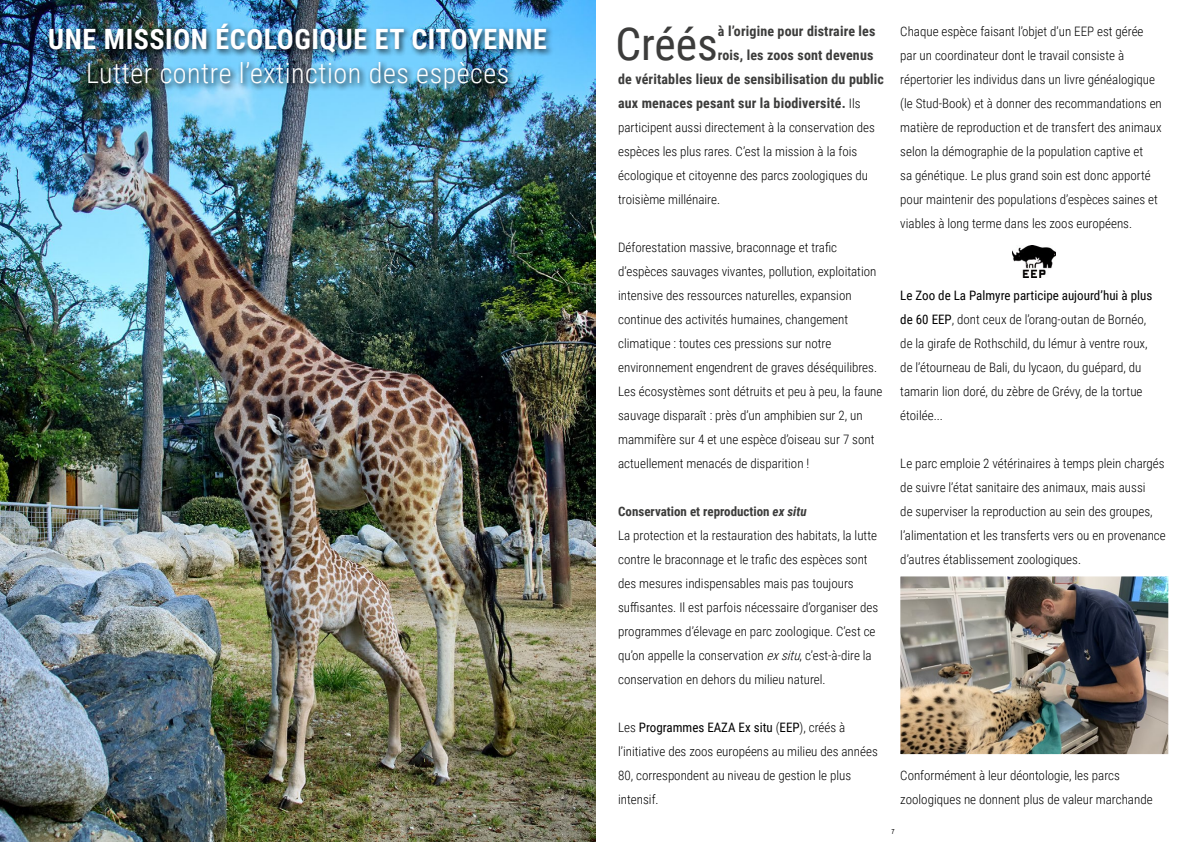
<style>
.page{position:relative;width:1191px;height:842px;background:#fff}
.page>*{position:absolute;margin:0;border:0;box-sizing:border-box;transform-origin:0 0}
.t1{font:45.5px "Roboto Condensed";color:#3c3c3b}
.t2{font:300 28px "Roboto Condensed";letter-spacing:.02em;color:#fff}
.t3{font:700 28px "Roboto Condensed";letter-spacing:.02em;color:#fff}
.t4{font:700 14px "Roboto Condensed";letter-spacing:.01em;color:#3c3c3b}
.t5{font:300 13px/24px "Roboto Condensed";color:#000}
.t6{font:7px "Arial Narrow";color:#000}
.s1{font-weight:300;font-size:13px;color:#000}
.s2{font-weight:700;color:#3c3c3b}
.s3{font-weight:700;font-style:italic;color:#3c3c3b}
.s4{font-style:italic}
.s5{font-weight:400}
</style>
<div class="page">
<img style="left:1012px;top:246px;width:43px;height:32px">
<img style="left:0;top:0;width:595px;height:842px">
<div style="left:46px;top:20px;width:508px;height:40px;background:#000;opacity:.75"></div>
<img style="left:84px;top:59px;width:431px;height:37px">
<img style="left:900px;top:576px;width:268px;height:178px">
<h2 class="t3" style="left:48px;top:20px;width:500px">UNE MISSION ÉCOLOGIQUE ET CITOYENNE</h2>
<h2 class="t2" style="left:86px;top:54px;width:425px">Lutter contre l’extinction des espèces</h2>
<h1 class="t1" style="left:615px;top:12px;width:104px">Créés</h1>
<p class="t4" style="left:718px;top:21px;width:159px">à l’origine pour distraire les</p>
<p class="t4" style="left:718px;top:45px;width:157px">rois, les zoos sont devenus</p>
<p class="t4" style="left:618px;top:69px;width:267px">de véritables lieux de sensibilisation du public</p>
<p class="t4" style="left:618px;top:93px;width:244px">aux menaces pesant sur la biodiversité. <span class="s1">Ils</span></p>
<p class="t5" style="left:618px;top:115px;width:258px">participent aussi directement à la conservation des espèces les plus rares. C’est la mission à la fois écologique et citoyenne des parcs zoologiques du troisième millénaire.</p>
<p class="t5" style="left:618px;top:235px;width:266px">Déforestation massive, braconnage et trafic d’espèces sauvages vivantes, pollution, exploitation intensive des ressources naturelles, expansion continue des activités humaines, changement climatique : toutes ces pressions sur notre environnement engendrent de graves déséquilibres.<br>Les écosystèmes sont détruits et peu à peu, la faune sauvage disparaît : près d’un amphibien sur 2, un mammifère sur 4 et une espèce d’oiseau sur 7 sont actuellement menacés de disparition !</p>
<p class="t5" style="left:618px;top:499px;width:261px"><span class="s2">Conservation et reproduction</span> <span class="s3">ex situ<br></span>La protection et la restauration des habitats, la lutte contre le braconnage et le trafic des espèces sont des mesures indispensables mais pas toujours suffisantes. Il est parfois nécessaire d’organiser des programmes d’élevage en parc zoologique. C’est ce qu’on appelle la conservation <span class="s4">exsitu</span>, c’est-à-dire la conservation en dehors du milieu naturel.</p>
<p class="t5" style="left:618px;top:715px;width:261px">Les <span class="s5">Programmes EAZA Ex situ</span> (<span class="s5">EEP</span>), créés à l’initiative des zoos européens au milieu des années 80, correspondent au niveau de gestion le plus intensif.</p>
<p class="t5" style="left:900px;top:19px;width:263px">Chaque espèce faisant l’objet d’un EEP est gérée par un coordinateur dont le travail consiste à répertorier les individus dans un livre généalogique (le Stud-Book) et à donner des recommandations en matière de reproduction et de transfert des animaux selon la démographie de la population captive et<br>sa génétique. Le plus grand soin est donc apporté pour maintenir des populations d’espèces saines et viables à long terme dans les zoos européens.</p>
<p class="t5" style="left:900px;top:283px;width:253px"><span class="s5">Le Zoo de La Palmyre participe aujourd’hui à plus de 60 EEP</span>, dont ceux de l’orang-outan de Bornéo, de la girafe de Rothschild, du lémur à ventre roux, de l’étourneau de Bali, du lycaon, du guépard, du tamarin lion doré, du zèbre de Grévy, de la tortue étoilée...</p>
<p class="t5" style="left:900px;top:451px;width:267px">Le parc emploie 2 vétérinaires à temps plein chargés de suivre l’état sanitaire des animaux, mais aussi<br>de superviser la reproduction au sein des groupes, l’alimentation et les transferts vers ou en provenance d’autres établissement zoologiques.</p>
<p class="t5" style="left:900px;top:763px;width:254px">Conformément à leur déontologie, les parcs zoologiques ne donnent plus de valeur marchande</p>
<p class="t6" style="left:891px;top:826px;width:5px">7</p>
</div>
